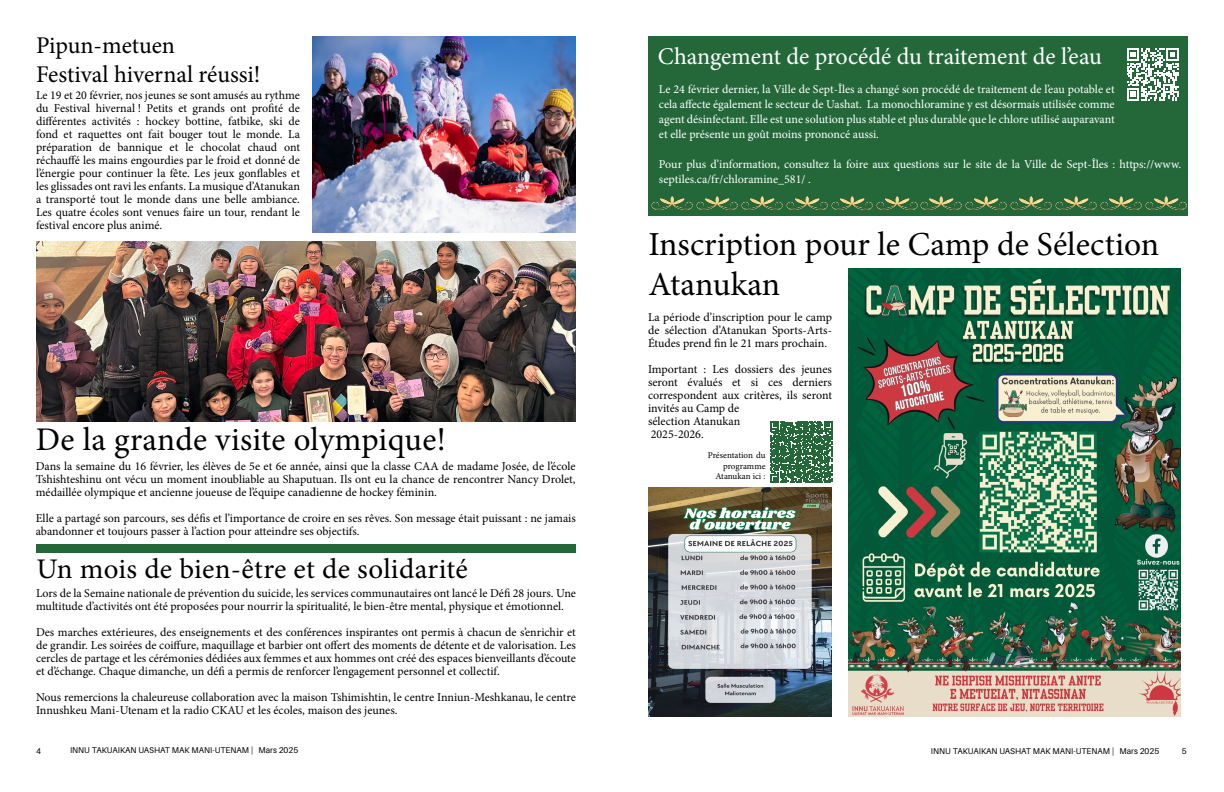
<style>
.page{position:relative;width:1224px;height:792px;background:#fff}
.page>*{position:absolute;margin:0;border:0;box-sizing:border-box;transform-origin:0 0}
.t1{font:33.6px/40.3px "Minion Pro";color:#000}
.t2{font:33px "Minion Pro";letter-spacing:.01em;color:#000}
.t3{font:28.4px "Minion Pro";letter-spacing:.01em;color:#000}
.t4{font:24px "Minion Pro";letter-spacing:-.005em;color:#fff}
.t5{font:24px/28.8px "Minion Pro";color:#000}
.t6{font:12px/13px "Minion Pro";color:#000;text-align:justify}
.t7{font:12px/15px "Minion Pro";color:#fff;text-align:justify}
.t8{font:9px/10.8px "Minion Pro";color:#000;text-align:right}
.t9{font:8.4px "Aileron";color:#000}
</style>
<div class="page">
<div style="left:36px;top:544px;width:540px;height:10px;background:#24683a"></div>
<div style="left:648px;top:36px;width:540px;height:180px;background:#24683a"></div>
<img style="left:741px;top:196px;width:87px;height:15px">
<img style="left:876px;top:196px;width:86px;height:15px">
<img style="left:831px;top:196px;width:42px;height:15px">
<img style="left:651px;top:196px;width:42px;height:15px">
<img style="left:696px;top:196px;width:42px;height:15px">
<img style="left:1010px;top:196px;width:87px;height:15px">
<img style="left:1145px;top:196px;width:42px;height:15px">
<img style="left:1100px;top:196px;width:42px;height:15px">
<img style="left:965px;top:196px;width:42px;height:15px">
<svg style="left:1127px;top:48px;width:52px;height:52px"></svg>
<svg style="left:771px;top:421px;width:61px;height:62px"></svg>
<img style="left:312px;top:36px;width:264px;height:197px">
<img style="left:648px;top:488px;width:184px;height:229px">
<img style="left:849px;top:269px;width:331px;height:448px">
<img style="left:36px;top:242px;width:540px;height:180px">
<h3 class="t5" style="left:36px;top:31px;width:226px">Pipun-metuen<br>Festival hivernal réussi!</h3>
<h3 class="t4" style="left:658px;top:40px;width:445px">Changement de procédé du traitement de l’eau</h3>
<p class="t7" style="left:659px;top:81px;width:457px">Le 24 février dernier, la Ville de Sept-Îles a changé son procédé de traitement de l’eau potable et cela affecte également le secteur de Uashat. La monochloramine y est désormais utilisée comme agent désinfectant. Elle est une solution plus stable et plus durable que le chlore utilisé auparavant et elle présente un goût moins prononcé aussi.</p>
<p class="t7" style="left:659px;top:156px;width:524px">Pour plus d’information, consultez la foire aux questions sur le site de la Ville de Sept-Îles : https://www. septiles.ca/fr/chloramine_581/ .</p>
<p class="t6" style="left:36px;top:88px;width:266px">Le 19 et 20 février, nos jeunes se sont amusés au rythme du Festival hivernal ! Petits et grands ont profité de différentes activités : hockey bottine, fatbike, ski de fond et raquettes ont fait bouger tout le monde. La préparation de bannique et le chocolat chaud ont réchauffé les mains engourdies par le froid et donné de l’énergie pour continuer la fête. Les jeux gonflables et les glissades ont ravi les enfants. La musique d’Atanukan a transporté tout le monde dans une belle ambiance.<br>Les quatre écoles sont venues faire un tour, rendant le festival encore plus animé.</p>
<h1 class="t1" style="left:648px;top:224px;width:512px">Inscription pour le Camp de Sélection<br>Atanukan</h1>
<p class="t6" style="left:648px;top:310px;width:186px">La période d’inscription pour le camp de sélection d’Atanukan Sports-Arts-Études prend fin le 21 mars prochain.</p>
<p class="t6" style="left:648px;top:362px;width:186px;text-align:left">Important : Les dossiers des jeunes seront évalués et si ces derniers correspondent aux critères, ils seront invités au Camp de<br>sélection Atanukan<br>2025-2026.</p>
<h2 class="t2" style="left:36px;top:417px;width:412px">De la grande visite olympique!</h2>
<p class="t8" style="left:708px;top:450px;width:59px">Présentation du programme<br>Atanukan ici :</p>
<p class="t6" style="left:36px;top:460px;width:541px">Dans la semaine du 16 février, les élèves de 5e et 6e année, ainsi que la classe CAA de madame Josée, de l’école Tshishteshinu ont vécu un moment inoubliable au Shaputuan. Ils ont eu la chance de rencontrer Nancy Drolet, médaillée olympique et ancienne joueuse de l’équipe canadienne de hockey féminin.</p>
<p class="t6" style="left:36px;top:512px;width:542px">Elle a partagé son parcours, ses défis et l’importance de croire en ses rêves. Son message était puissant : ne jamais abandonner et toujours passer à l’action pour atteindre ses objectifs.</p>
<h3 class="t3" style="left:36px;top:550px;width:433px">Un mois de bien-être et de solidarité</h3>
<p class="t6" style="left:36px;top:587px;width:541px">Lors de la Semaine nationale de prévention du suicide, les services communautaires ont lancé le Défi 28 jours. Une multitude d’activités ont été proposées pour nourrir la spiritualité, le bien-être mental, physique et émotionnel.</p>
<p class="t6" style="left:36px;top:626px;width:541px">Des marches extérieures, des enseignements et des conférences inspirantes ont permis à chacun de s’enrichir et de grandir. Les soirées de coiffure, maquillage et barbier ont offert des moments de détente et de valorisation. Les cercles de partage et les cérémonies dédiées aux femmes et aux hommes ont créé des espaces bienveillants d’écoute et d’échange. Chaque dimanche, un défi a permis de renforcer l’engagement personnel et collectif.</p>
<p class="t6" style="left:36px;top:691px;width:541px">Nous remercions la chaleureuse collaboration avec la maison Tshimishtin, le centre Inniun-Meshkanau, le centre<br>Innushkeu Mani-Utenam et la radio CKAU et les écoles, maison des jeunes.</p>
<p class="t9" style="left:36px;top:746px;width:6px">4</p>
<p class="t9" style="left:70px;top:746px;width:230px">INNU TAKUAIKAN UASHAT MAK MANI-UTENAM | Mars 2025</p>
<p class="t9" style="left:931px;top:746px;width:230px">INNU TAKUAIKAN UASHAT MAK MANI-UTENAM | Mars 2025</p>
<p class="t9" style="left:1182px;top:746px;width:6px">5</p>
</div>
